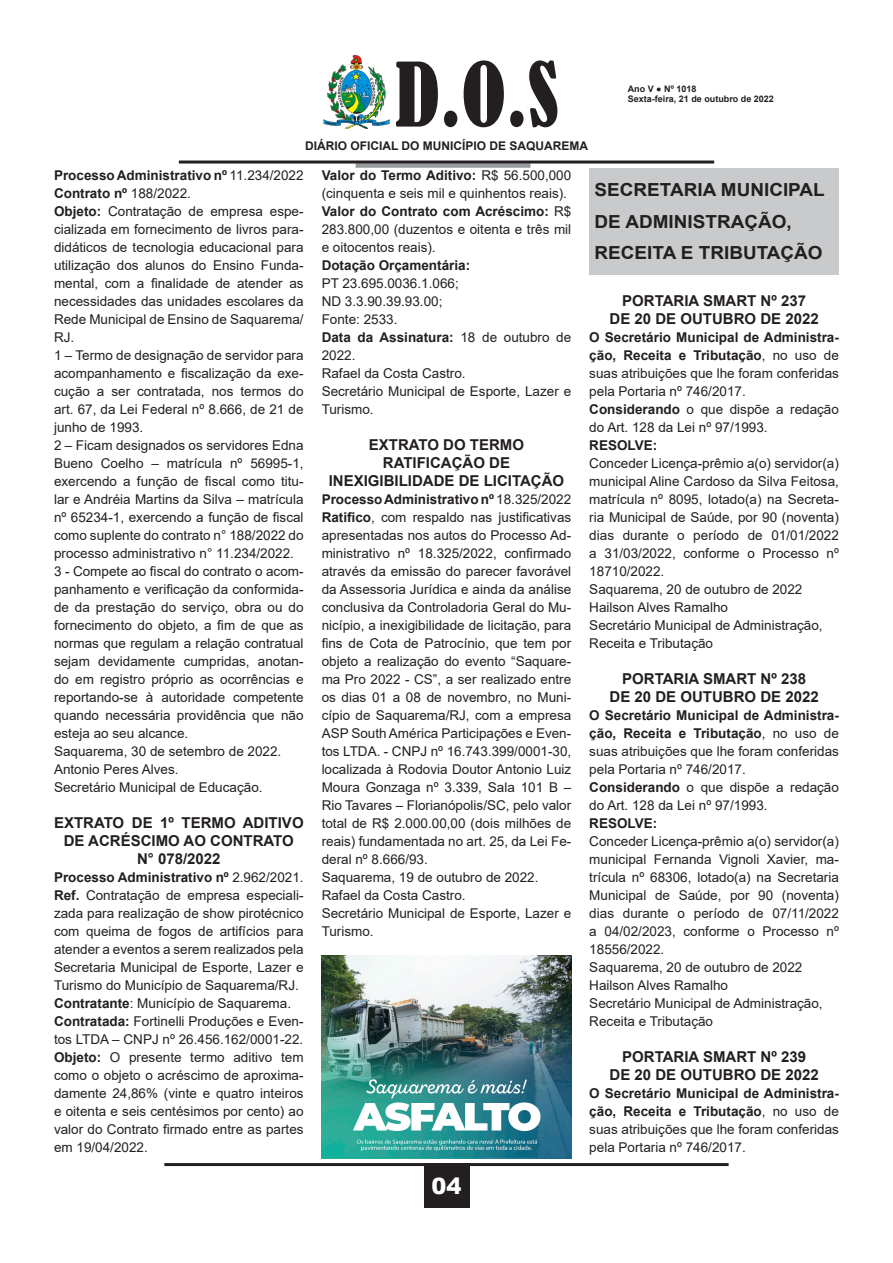
<style>
.page{position:relative;width:893px;height:1263px;background:#fff}
.page>*{position:absolute;margin:0;border:0;box-sizing:border-box;transform-origin:0 0}
.t1{font:condensed 82.5px "Bernard";color:#231f20}
.t2{font:900 22.5px "Arial";color:#fff}
.t3{font:700 18px "Arial";color:#231f20;scale:1.05 1}
.t4{font:700 15px/18px "Arial";color:#231f20;text-align:center}
.t5{font:13.5px/18px "Arial";color:#231f20;text-align:justify}
.t6{font:700 13.5px "Arial";color:#231f20}
.t7{font:700 12px "Arial";color:#231f20}
.t8{font:700 9px/10.8px "Arial";color:#231f20}
.s1{font-weight:400}
.s2{font-weight:700}
</style>
<div class="page">
<hr style="left:164px;top:1163px;width:565px;height:3px;background:#231f20">
<div style="left:424px;top:1163px;width:45px;height:45px;background:#231f20"></div>
<img style="left:324px;top:55px;width:65px;height:73px">
<div style="left:356px;top:163px;width:174px;height:5px;background:#97999c"></div>
<hr style="left:179px;top:161px;width:535px;height:3px;background:#231f20">
<div style="left:589px;top:168px;width:250px;height:107px;background:#c9cacc"></div>
<img style="left:322px;top:956px;width:249px;height:202px">
<h1 class="t1" style="left:395px;top:47px;width:165px">D.O.S</h1>
<p class="t7" style="left:305px;top:137px;width:285px">DIÁRIO OFICIAL DO MUNICÍPIO DE SAQUAREMA</p>
<p class="t8" style="left:628px;top:83px;width:148px">Ano V ● Nº 1018<br>Sexta-feira, 21 de outubro de 2022</p>
<p class="t6" style="left:54px;top:166px;width:251px">Processo Administrativo nº <span class="s1">11.234/2022</span></p>
<p class="t6" style="left:54px;top:184px;width:138px">Contrato nº <span class="s1">188/2022.</span></p>
<p class="t5" style="left:54px;top:202px;width:251px"><span class="s2">Objeto:</span> Contratação de empresa espe&shy;cializada em fornecimento de livros para&shy;didáticos de tecnologia educacional para utilização dos alunos do Ensino Funda&shy;mental, com a finalidade de atender as necessidades das unidades escolares da Rede Municipal de Ensino de Saquarema/ RJ.</p>
<p class="t5" style="left:54px;top:346px;width:251px">1 – Termo de designação de servidor para acompanhamento e fiscalização da exe&shy;cução a ser contratada, nos termos do art. 67, da Lei Federal nº 8.666, de 21 de junho de 1993.</p>
<p class="t5" style="left:54px;top:436px;width:251px">2 – Ficam designados os servidores Edna Bueno Coelho – matrícula nº 56995-1, exercendo a função de fiscal como titu&shy;lar e Andréia Martins da Silva – matrícula nº 65234-1, exercendo a função de fiscal como suplente do contrato n° 188/2022 do processo administrativo n° 11.234/2022.</p>
<p class="t5" style="left:54px;top:562px;width:251px">3 - Compete ao fiscal do contrato o acom&shy;panhamento e verificação da conformida&shy;de da prestação do serviço, obra ou do fornecimento do objeto, a fim de que as normas que regulam a relação contratual sejam devidamente cumpridas, anotan&shy;do em registro próprio as ocorrências e reportando-se à autoridade competente quando necessária providência que não esteja ao seu alcance.</p>
<p class="t5" style="left:54px;top:742px;width:229px">Saquarema, 30 de setembro de 2022.</p>
<p class="t5" style="left:54px;top:760px;width:126px">Antonio Peres Alves.</p>
<p class="t5" style="left:54px;top:778px;width:210px">Secretário Municipal de Educação.</p>
<p class="t4" style="left:54px;top:814px;width:251px">EXTRATO DE 1º TERMO ADITIVO<br>DE ACRÉSCIMO AO CONTRATO</p>
<p class="t4" style="left:137px;top:850px;width:85px">N° 078/2022</p>
<p class="t6" style="left:54px;top:868px;width:251px">Processo Administrativo nº <span class="s1">2.962/2021.</span></p>
<p class="t5" style="left:54px;top:886px;width:251px"><span class="s2">Ref.</span> Contratação de empresa especiali&shy;zada para realização de show pirotécnico com queima de fogos de artifícios para atender a eventos a serem realizados pela Secretaria Municipal de Esporte, Lazer e Turismo do Município de Saquarema/RJ.</p>
<p class="t5" style="left:54px;top:994px;width:239px"><span class="s2">Contratante</span>: Município de Saquarema.</p>
<p class="t5" style="left:54px;top:1012px;width:251px"><span class="s2">Contratada:</span> Fortinelli Produções e Even&shy;tos LTDA – CNPJ nº 26.456.162/0001-22.</p>
<p class="t5" style="left:54px;top:1048px;width:251px"><span class="s2">Objeto:</span> O presente termo aditivo tem como o objeto o acréscimo de aproxima&shy;damente 24,86% (vinte e quatro inteiros e oitenta e seis centésimos por cento) ao valor do Contrato firmado entre as partes em 19/04/2022.</p>
<p class="t5" style="left:322px;top:166px;width:251px"><span class="s2">Valor do Termo Aditivo:</span> R$ 56.500,000 (cinquenta e seis mil e quinhentos reais).</p>
<p class="t5" style="left:322px;top:202px;width:251px"><span class="s2">Valor do Contrato com Acréscimo:</span> R$ 283.800,00 (duzentos e oitenta e três mil e oitocentos reais).</p>
<p class="t6" style="left:322px;top:256px;width:150px">Dotação Orçamentária:</p>
<p class="t5" style="left:322px;top:274px;width:139px">PT 23.695.0036.1.066;</p>
<p class="t5" style="left:322px;top:292px;width:122px">ND 3.3.90.39.93.00;</p>
<p class="t5" style="left:322px;top:310px;width:77px">Fonte: 2533.</p>
<p class="t5" style="left:322px;top:328px;width:251px"><span class="s2">Data da Assinatura:</span> 18 de outubro de<br>2022.</p>
<p class="t5" style="left:322px;top:364px;width:146px">Rafael da Costa Castro.</p>
<p class="t5" style="left:322px;top:382px;width:251px">Secretário Municipal de Esporte, Lazer e<br>Turismo.</p>
<p class="t4" style="left:369px;top:436px;width:157px">EXTRATO DO TERMO</p>
<p class="t4" style="left:383px;top:454px;width:129px">RATIFICAÇÃO DE</p>
<p class="t4" style="left:329px;top:472px;width:237px">INEXIGIBILIDADE DE LICITAÇÃO</p>
<p class="t6" style="left:322px;top:490px;width:251px">Processo Administrativo nº <span class="s1">18.325/2022</span></p>
<p class="t5" style="left:322px;top:508px;width:251px"><span class="s2">Ratifico</span>, com respaldo nas justificativas apresentadas nos autos do Processo Ad&shy;ministrativo nº 18.325/2022, confirmado através da emissão do parecer favorável da Assessoria Jurídica e ainda da análise conclusiva da Controladoria Geral do Mu&shy;nicípio, a inexigibilidade de licitação, para fins de Cota de Patrocínio, que tem por objeto a realização do evento “Saquare&shy;ma Pro 2022 - CS”, a ser realizado entre os dias 01 a 08 de novembro, no Muni&shy;cípio de Saquarema/RJ, com a empresa ASP South América Participações e Even&shy;tos LTDA. - CNPJ nº 16.743.399/0001-30, localizada à Rodovia Doutor Antonio Luiz Moura Gonzaga nº 3.339, Sala 101 B – Rio Tavares – Florianópolis/SC, pelo valor total de R$ 2.000.00,00 (dois milhões de reais) fundamentada no art. 25, da Lei Fe&shy;deral nº 8.666/93.</p>
<p class="t5" style="left:322px;top:868px;width:218px">Saquarema, 19 de outubro de 2022.</p>
<p class="t5" style="left:322px;top:886px;width:146px">Rafael da Costa Castro.</p>
<p class="t5" style="left:322px;top:904px;width:251px">Secretário Municipal de Esporte, Lazer e<br>Turismo.</p>
<h2 class="t2" style="left:431px;top:1170px;width:32px">04</h2>
<p class="t3" style="left:595px;top:177px;width:221px">SECRETARIA MUNICIPAL</p>
<p class="t3" style="left:595px;top:209px;width:189px">DE ADMINISTRAÇÃO,</p>
<p class="t3" style="left:595px;top:240px;width:219px">RECEITA E TRIBUTAÇÃO</p>
<p class="t4" style="left:622px;top:292px;width:185px">PORTARIA SMART Nº 237</p>
<p class="t4" style="left:609px;top:310px;width:211px">DE 20 DE OUTUBRO DE 2022</p>
<p class="t5" style="left:589px;top:328px;width:251px"><span class="s2">O Secretário Municipal de Administra&shy;ção, Receita e Tributação</span>, no uso de suas atribuições que lhe foram conferidas pela Portaria nº 746/2017.</p>
<p class="t5" style="left:589px;top:400px;width:251px"><span class="s2">Considerando</span> o que dispõe a redação do Art. 128 da Lei nº 97/1993.</p>
<p class="t6" style="left:589px;top:436px;width:70px">RESOLVE:</p>
<p class="t5" style="left:589px;top:454px;width:251px">Conceder Licença-prêmio a(o) servidor(a) municipal Aline Cardoso da Silva Feitosa, matrícula nº 8095, lotado(a) na Secreta&shy;ria Municipal de Saúde, por 90 (noventa) dias durante o período de 01/01/2022 a 31/03/2022, conforme o Processo nº 18710/2022.</p>
<p class="t5" style="left:589px;top:580px;width:215px">Saquarema, 20 de outubro de 2022</p>
<p class="t5" style="left:589px;top:598px;width:140px">Hailson Alves Ramalho</p>
<p class="t5" style="left:589px;top:616px;width:235px">Secretário Municipal de Administração,</p>
<p class="t5" style="left:589px;top:634px;width:125px">Receita e Tributação</p>
<p class="t4" style="left:622px;top:670px;width:185px">PORTARIA SMART Nº 238</p>
<p class="t4" style="left:609px;top:688px;width:211px">DE 20 DE OUTUBRO DE 2022</p>
<p class="t5" style="left:589px;top:706px;width:251px"><span class="s2">O Secretário Municipal de Administra&shy;ção, Receita e Tributação</span>, no uso de suas atribuições que lhe foram conferidas pela Portaria nº 746/2017.</p>
<p class="t5" style="left:589px;top:778px;width:251px"><span class="s2">Considerando</span> o que dispõe a redação do Art. 128 da Lei nº 97/1993.</p>
<p class="t6" style="left:589px;top:814px;width:70px">RESOLVE:</p>
<p class="t5" style="left:589px;top:832px;width:251px">Conceder Licença-prêmio a(o) servidor(a) municipal Fernanda Vignoli Xavier, ma&shy;trícula nº 68306, lotado(a) na Secretaria Municipal de Saúde, por 90 (noventa) dias durante o período de 07/11/2022 a 04/02/2023, conforme o Processo nº 18556/2022.</p>
<p class="t5" style="left:589px;top:958px;width:215px">Saquarema, 20 de outubro de 2022</p>
<p class="t5" style="left:589px;top:976px;width:140px">Hailson Alves Ramalho</p>
<p class="t5" style="left:589px;top:994px;width:235px">Secretário Municipal de Administração,</p>
<p class="t5" style="left:589px;top:1012px;width:125px">Receita e Tributação</p>
<p class="t4" style="left:622px;top:1048px;width:185px">PORTARIA SMART Nº 239</p>
<p class="t4" style="left:609px;top:1066px;width:211px">DE 20 DE OUTUBRO DE 2022</p>
<p class="t5" style="left:589px;top:1084px;width:251px"><span class="s2">O Secretário Municipal de Administra&shy;ção, Receita e Tributação</span>, no uso de suas atribuições que lhe foram conferidas pela Portaria nº 746/2017.</p>
</div>
